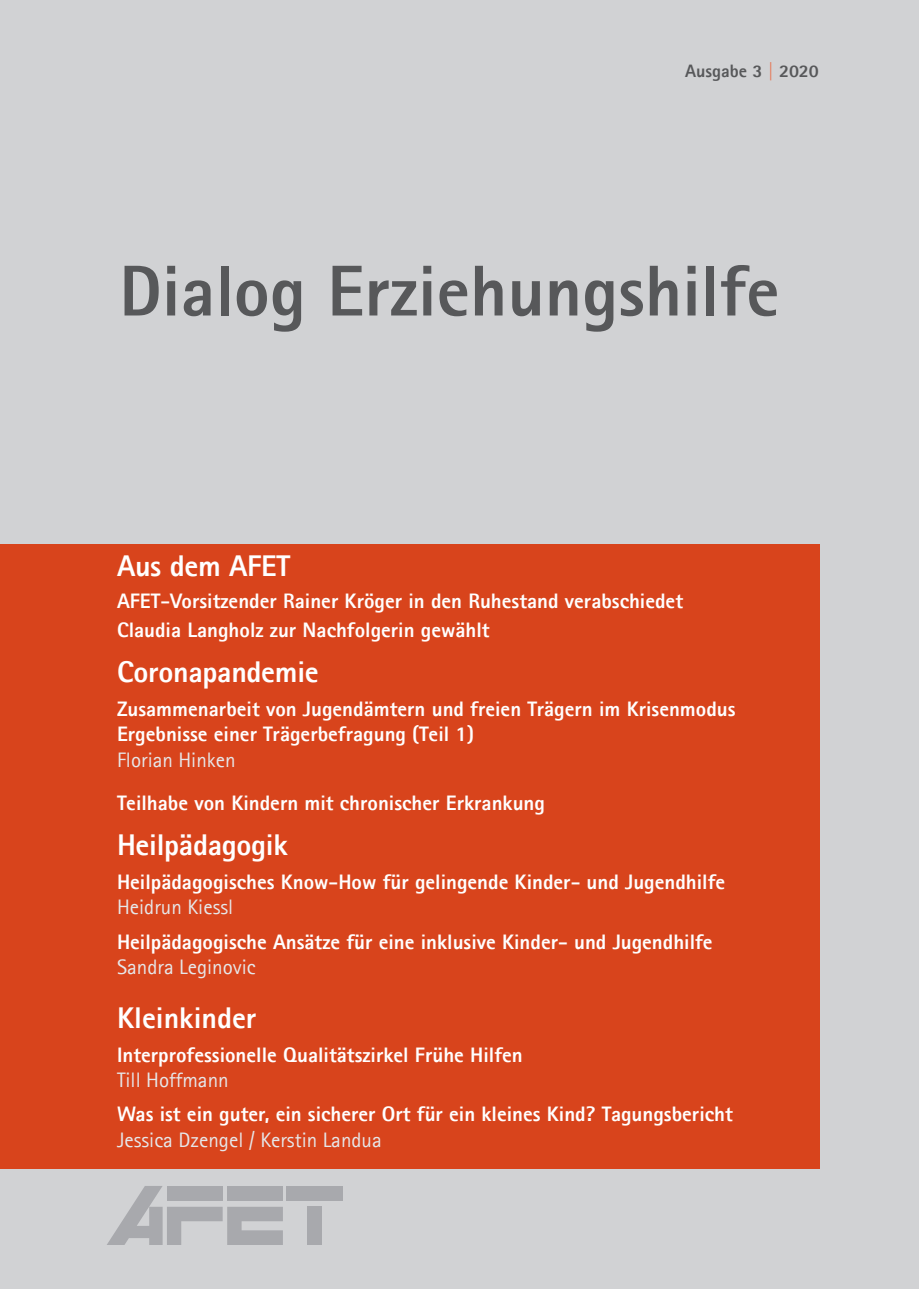
<style>
.page{position:relative;width:919px;height:1289px;background:#fff}
.page>*{position:absolute;margin:0;border:0;box-sizing:border-box;transform-origin:0 0}
.grauer-Kasten-Absatz{font:800 72px "Agfa Rotis Sans Serif";color:#57585a}
.Deckblatt_Thema{font:800 30px "Agfa Rotis Sans Serif";letter-spacing:-.01em;color:#fff}
.Deckblatt_Thema-2{font:800 21px/25.2px "Agfa Rotis Sans Serif";color:#fff}
.Headline{font:800 21px/28.8px "Agfa Rotis Sans Serif";color:#fff}
.Deckblatt_Autor{font:21px "Agfa Rotis Sans Serif";color:#e6e7e9}
.t1{font:800 18px "Agfa Rotis Sans Serif";color:#57585a}
.s1{color:#e86e49}
</style>
<div class="page">
<div style="left:0;top:0;width:918px;height:1288px;background:#d1d2d4"></div>
<div style="left:0;top:544px;width:819px;height:624px;background:#d8441c"></div>
<div style="left:286px;top:1185px;width:56px;height:15px;background:#a8a9ad"></div>
<div style="left:307px;top:1206px;width:14px;height:38px;background:#a8a9ad"></div>
<svg style="left:107px;top:1186px;width:176px;height:58px"></svg>
<p class="t1" style="left:685px;top:59px;width:135px">Ausgabe 3 <span class="s1">|</span> 2020</p>
<p class="t1" style="left:745px;top:59px;width:75px">Ausgabe <span class="s1">|</span></p>
<p class="grauer-Kasten-Absatz" style="left:119px;top:245px;width:662px">Dialog Erziehungshilfe</p>
<p class="Deckblatt_Thema" style="left:117px;top:546px;width:175px">Aus dem AFET</p>
<p class="Headline" style="left:117px;top:586px;width:567px">AFET-Vorsitzender Rainer Kröger in den Ruhestand verabschiedet<br>Claudia Langholz zur Nachfolgerin gewählt</p>
<p class="Deckblatt_Thema" style="left:117px;top:652px;width:203px">Coronapandemie</p>
<p class="Deckblatt_Thema-2" style="left:117px;top:696px;width:620px">Zusammenarbeit von Jugendämtern und freien Trägern im Krisenmodus<br>Ergebnisse einer Trägerbefragung (Teil 1)</p>
<p class="Deckblatt_Autor" style="left:117px;top:747px;width:120px">Florian Hinken</p>
<p class="Deckblatt_Thema-2" style="left:117px;top:789px;width:429px">Teilhabe von Kindern mit chronischer Erkrankung</p>
<p class="Deckblatt_Thema" style="left:117px;top:825px;width:172px">Heilpädagogik</p>
<p class="Deckblatt_Thema-2" style="left:117px;top:869px;width:609px">Heilpädagogisches Know-How für gelingende Kinder- und Jugendhilfe</p>
<p class="Deckblatt_Autor" style="left:117px;top:894px;width:118px">Heidrun Kiessl</p>
<p class="Deckblatt_Thema-2" style="left:117px;top:928px;width:597px">Heilpädagogische Ansätze für eine inklusive Kinder- und Jugendhilfe</p>
<p class="Deckblatt_Autor" style="left:117px;top:954px;width:140px">Sandra Leginovic</p>
<p class="Deckblatt_Thema" style="left:117px;top:998px;width:141px">Kleinkinder</p>
<p class="Deckblatt_Thema-2" style="left:117px;top:1041px;width:407px">Interprofessionelle Qualitätszirkel Frühe Hilfen</p>
<p class="Deckblatt_Autor" style="left:117px;top:1067px;width:113px">Till Hoffmann</p>
<p class="Deckblatt_Thema-2" style="left:117px;top:1101px;width:617px">Was ist ein guter, ein sicherer Ort für ein kleines Kind? Tagungsbericht</p>
<p class="Deckblatt_Autor" style="left:117px;top:1127px;width:266px">Jessica Dzengel / Kerstin Landua</p>
</div>
